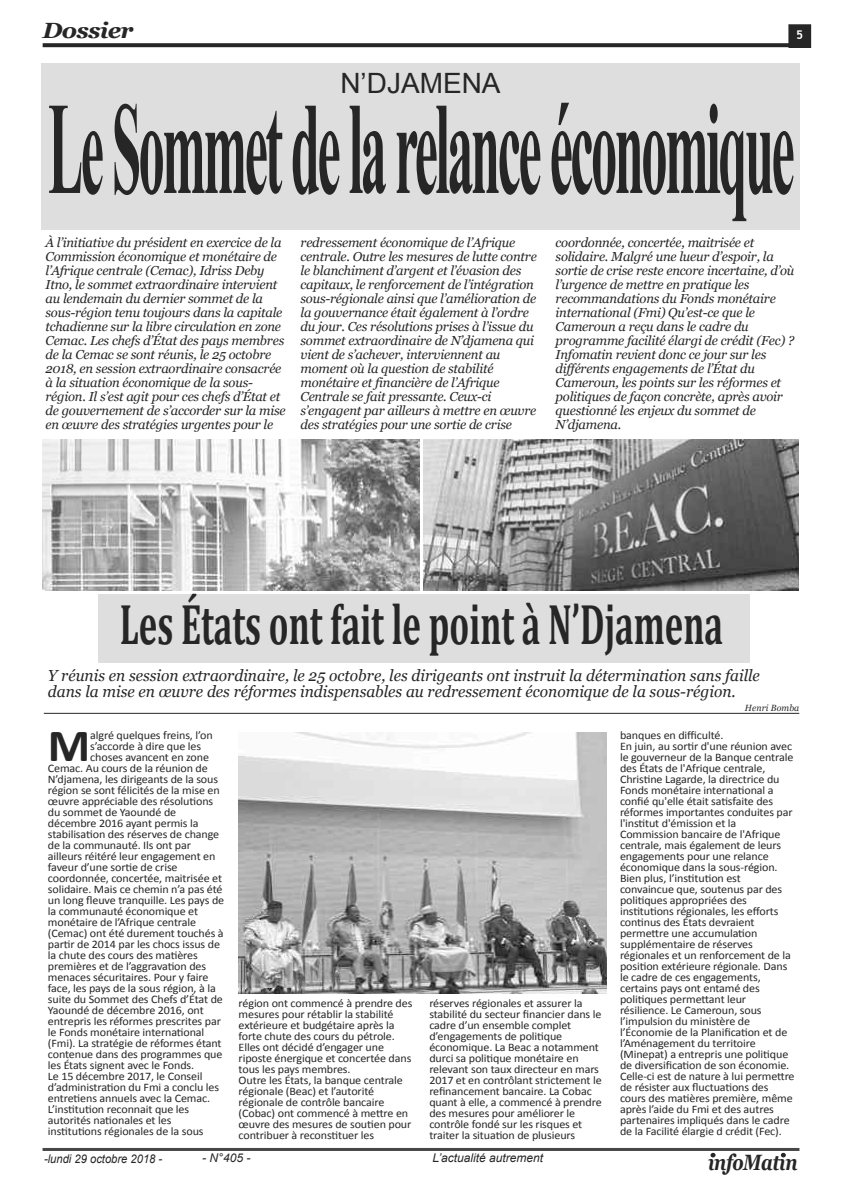
<style>
.page{position:relative;width:842px;height:1191px;background:#fff}
.page>*{position:absolute;margin:0;border:0;box-sizing:border-box;transform-origin:0 0}
.t1{font:700 131.8px "Times New Roman";color:#272627;scale:.4 1}
.t2{font:700 57.4px "Cambria";color:#272627;scale:.61 1}
.t3{font:700 46.3px "Calibri";color:#272627;scale:1.05 1}
.t4{font:28px "Arial";color:#272627}
.t5{font:italic 700 22.1px "Georgia";letter-spacing:-.025em;color:#272627;scale:.8 1}
.t6{font:italic 700 22px "Georgia";letter-spacing:-.035em;color:#272627;scale:1.1 1}
.t7{font:italic 16px/16px "Georgia";color:#272627}
.t8{font:italic 13px/14px "Georgia";letter-spacing:-.015em;color:#272627}
.t9{font:italic 12px "Arial";color:#272627}
.t10{font:italic 12px "Arial";color:#272627;scale:.93 1}
.t11{font:700 12px "Trebuchet MS";color:#fff}
.t12{font:11.5px/11px "Calibri";letter-spacing:-.01em;color:#272627;scale:1.05 1}
.t13{font:italic 9px "Georgia";letter-spacing:.015em;color:#272627}
</style>
<div class="page">
<svg style="left:43px;top:43px;width:746px;height:4px;background:#313031"></svg>
<hr style="left:43px;top:1148px;width:756px;height:3px;background:#484747">
<svg style="left:711px;top:1152px;width:4px;height:5px"></svg>
<svg style="left:781px;top:1152px;width:5px;height:5px"></svg>
<div style="left:789px;top:25px;width:21px;height:22px;background:#272627"></div>
<div style="left:789px;top:25px;width:22px;height:23px;border:1px solid #272627"></div>
<img style="left:43px;top:439px;width:377px;height:151px">
<img style="left:424px;top:439px;width:374px;height:151px">
<div style="left:98px;top:594px;width:651px;height:68px;background:#dfdedf"></div>
<div style="left:42px;top:63px;width:758px;height:167px;background:#dfdedf"></div>
<img style="left:238px;top:733px;width:369px;height:260px">
<hr style="left:44px;top:713px;width:755px;height:1px;background:#272627">
<h3 class="t6" style="left:43px;top:18px;width:84px">Dossier</h3>
<p class="t11" style="left:796px;top:28px;width:9px">5</p>
<h3 class="t4" style="left:340px;top:68px;width:162px">N’DJAMENA</h3>
<h1 class="t1" style="left:48px;top:75px;width:1868px">le sommet de la relance économique</h1>
<p class="t8" style="left:46px;top:236px;width:242px">À l’initiative du président en exercice de la Commission économique et monétaire de l’Afrique centrale (Cemac), Idriss Deby Itno, le sommet extraordinaire intervient au lendemain du dernier sommet de la sous-région tenu toujours dans la capitale tchadienne sur la libre circulation en zone Cemac. Les chefs d’État des pays membres de la Cemac se sont réunis, le 25 octobre 2018, en session extraordinaire consacrée à la situation économique de la sous&shy;région. Il s’est agit pour ces chefs d’État et de gouvernement de s’accorder sur la mise en œuvre des stratégies urgentes pour le</p>
<p class="t8" style="left:301px;top:236px;width:238px">redressement économique de l’Afrique centrale. Outre les mesures de lutte contre le blanchiment d’argent et l’évasion des capitaux, le renforcement de l’intégration sous-régionale ainsi que l’amélioration de la gouvernance était également à l’ordre du jour. Ces résolutions prises à l’issue du sommet extraordinaire de N’djamena qui vient de s’achever, interviennent au moment où la question de stabilité monétaire et financière de l’Afrique Centrale se fait pressante. Ceux-ci s’engagent par ailleurs à mettre en œuvre des stratégies pour une sortie de crise</p>
<p class="t8" style="left:556px;top:236px;width:240px">coordonnée, concertée, maitrisée et solidaire. Malgré une lueur d’espoir, la sortie de crise reste encore incertaine, d’où l’urgence de mettre en pratique les recommandations du Fonds monétaire international (Fmi) Qu’est-ce que le Cameroun a reçu dans le cadre du programme facilité élargi de crédit (Fec) ?<br>Infomatin revient donc ce jour sur les différents engagements de l’État du Cameroun, les points sur les réformes et politiques de façon concrète, après avoir questionné les enjeux du sommet de N’djamena.</p>
<h2 class="t2" style="left:120px;top:589px;width:991px">Les États ont fait le point à N’Djamena</h2>
<h3 class="t7" style="left:48px;top:667px;width:713px">Y réunis en session extraordinaire, le 25 octobre, les dirigeants ont instruit la détermination sans faille dans la mise en œuvre des réformes indispensables au redressement économique de la sous-région.</h3>
<h3 class="t3" style="left:48px;top:726px;width:42px">M</h3>
<p class="t12" style="left:90px;top:730px;width:118px">algré quelques freins, l’on</p>
<p class="t12" style="left:90px;top:741px;width:107px">s’accorde à dire que les</p>
<p class="t12" style="left:90px;top:752px;width:115px">choses avancent en zone</p>
<p class="t12" style="left:48px;top:763px;width:154px">Cemac. Au cours de la réunion de</p>
<p class="t12" style="left:48px;top:774px;width:164px">N’djamena, les dirigeants de la sous</p>
<p class="t12" style="left:48px;top:785px;width:165px">région se sont félicités de la mise en</p>
<p class="t12" style="left:48px;top:796px;width:159px">œuvre appréciable des résolutions</p>
<p class="t12" style="left:48px;top:807px;width:124px">du sommet de Yaoundé de</p>
<p class="t12" style="left:48px;top:818px;width:145px">décembre 2016 ayant permis la</p>
<p class="t12" style="left:48px;top:829px;width:165px">stabilisation des réserves de change</p>
<p class="t12" style="left:48px;top:840px;width:138px">de la communauté. Ils ont par</p>
<p class="t12" style="left:48px;top:851px;width:161px">ailleurs réitéré leur engagement en</p>
<p class="t12" style="left:48px;top:862px;width:125px">faveur d’une sortie de crise</p>
<p class="t12" style="left:48px;top:873px;width:167px">coordonnée, concertée, maitrisée et</p>
<p class="t12" style="left:48px;top:884px;width:168px">solidaire. Mais ce chemin n’a pas été</p>
<p class="t12" style="left:48px;top:895px;width:169px">un long fleuve tranquille. Les pays de</p>
<p class="t12" style="left:48px;top:906px;width:145px">la communauté économique et</p>
<p class="t12" style="left:48px;top:917px;width:143px">monétaire de l’Afrique centrale</p>
<p class="t12" style="left:48px;top:928px;width:169px">(Cemac) ont été durement touchés à</p>
<p class="t12" style="left:48px;top:939px;width:165px">partir de 2014 par les chocs issus de</p>
<p class="t12" style="left:48px;top:950px;width:144px">la chute des cours des matières</p>
<p class="t12" style="left:48px;top:961px;width:152px">premières et de l’aggravation des</p>
<p class="t12" style="left:48px;top:972px;width:154px">menaces sécuritaires. Pour y faire</p>
<p class="t12" style="left:48px;top:983px;width:161px">face, les pays de la sous région, à la</p>
<p class="t12" style="left:48px;top:994px;width:168px">suite du Sommet des Chefs d’État de</p>
<p class="t12" style="left:48px;top:1005px;width:150px">Yaoundé de décembre 2016, ont</p>
<p class="t12" style="left:48px;top:1016px;width:166px">entrepris les réformes prescrites par</p>
<p class="t12" style="left:48px;top:1027px;width:151px">le Fonds monétaire international</p>
<p class="t12" style="left:48px;top:1038px;width:167px">(Fmi). La stratégie de réformes étant</p>
<p class="t12" style="left:48px;top:1049px;width:168px">contenue dans des programmes que</p>
<p class="t12" style="left:48px;top:1060px;width:141px">les États signent avec le Fonds.</p>
<p class="t12" style="left:48px;top:1071px;width:149px">Le 15 décembre 2017, le Conseil</p>
<p class="t12" style="left:48px;top:1082px;width:165px">d’administration du Fmi a conclu les</p>
<p class="t12" style="left:48px;top:1093px;width:156px">entretiens annuels avec la Cemac.</p>
<p class="t12" style="left:48px;top:1104px;width:136px">L’institution reconnait que les</p>
<p class="t12" style="left:48px;top:1115px;width:119px">autorités nationales et les</p>
<p class="t12" style="left:48px;top:1126px;width:150px">institutions régionales de la sous</p>
<p class="t12" style="left:239px;top:998px;width:167px">région ont commencé à prendre des mesures pour rétablir la stabilité extérieure et budgétaire après la forte chute des cours du pétrole.<br>Elles ont décidé d’engager une riposte énergique et concertée dans tous les pays membres.<br>Outre les États, la banque centrale régionale (Beac) et l’autorité régionale de contrôle bancaire (Cobac) ont commencé à mettre en œuvre des mesures de soutien pour contribuer à reconstituer les</p>
<p class="t12" style="left:429px;top:998px;width:166px">réserves régionales et assurer la stabilité du secteur financier dans le cadre d’un ensemble complet d’engagements de politique économique. La Beac a notamment durci sa politique monétaire en relevant son taux directeur en mars 2017 et en contrôlant strictement le refinancement bancaire. La Cobac quant à elle, a commencé à prendre des mesures pour améliorer le contrôle fondé sur les risques et traiter la situation de plusieurs</p>
<p class="t10" style="left:44px;top:1151px;width:129px">-lundi 29 octobre 2018 -</p>
<p class="t9" style="left:202px;top:1151px;width:50px">- N°405 -</p>
<p class="t9" style="left:432px;top:1151px;width:112px">L’actualité autrement</p>
<p class="t13" style="left:745px;top:703px;width:56px">Henri Bomba</p>
<p class="t12" style="left:620px;top:730px;width:168px">banques en difficulté.<br>En juin, au sortir d'une réunion avec le gouverneur de la Banque centrale des États de l'Afrique centrale,<br>Christine Lagarde, la directrice du<br>Fonds monétaire international a confié qu'elle était satisfaite des réformes importantes conduites par l'institut d'émission et la<br>Commission bancaire de l'Afrique centrale, mais également de leurs engagements pour une relance économique dans la sous-région.<br>Bien plus, l’institution est convaincue que, soutenus par des politiques appropriées des institutions régionales, les efforts continus des États devraient permettre une accumulation supplémentaire de réserves régionales et un renforcement de la position extérieure régionale. Dans le cadre de ces engagements, certains pays ont entamé des politiques permettant leur résilience. Le Cameroun, sous l’impulsion du ministère de l’Économie de la Planification et de l’Aménagement du territoire (Minepat) a entrepris une politique de diversification de son économie.<br>Celle-ci est de nature à lui permettre de résister aux fluctuations des cours des matières première, même après l’aide du Fmi et des autres partenaires impliqués dans le cadre de la Facilité élargie d crédit (Fec).</p>
<h3 class="t5" style="left:708px;top:1149px;width:113px">infoMatin</h3>
</div>
